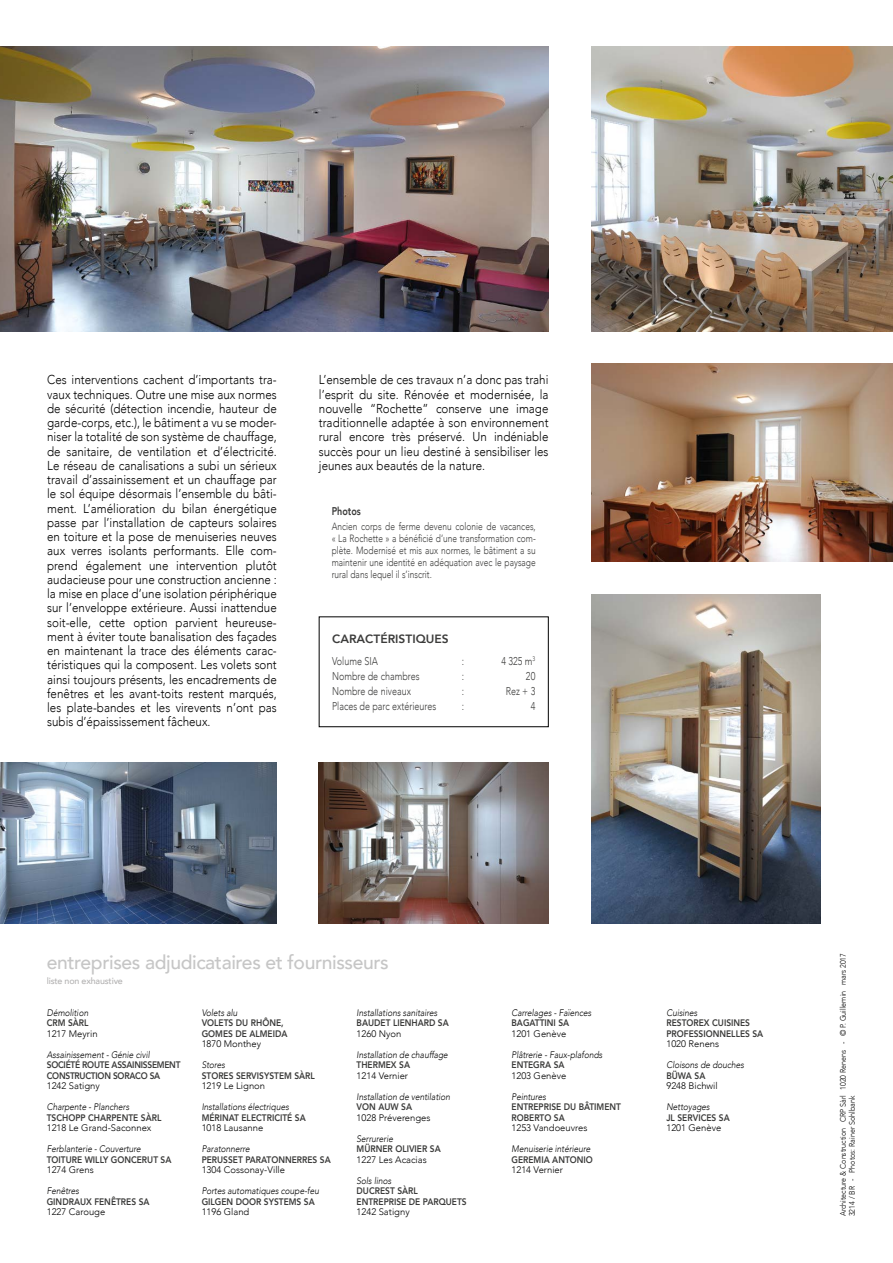
<style>
.page{position:relative;width:893px;height:1263px;background:#fff}
.page>*{position:absolute;margin:0;border:0;box-sizing:border-box;transform-origin:0 0}
.t1{font:500 19.5px "Avenir";letter-spacing:-.02em;color:#c6c6c6}
.t2{font:300 12.9px/14.2px "Avenir";color:#000;text-align:justify;scale:.9 1}
.t3{font:800 12px "Avenir";color:#3c3c3b}
.t4{font:300 11.25px "Avenir";color:#3c3c3b;scale:.8 1}
.t5{font:800 11.25px "Avenir";color:#3c3c3b;scale:.8 1}
.t6{font:300 10.5px/12px "Avenir";color:#3c3c3b;text-align:justify;scale:.8 1}
.t7{font:800 9.45px/10.5px "Avenir";color:#3c3c3b;scale:.89 1}
.t8{font:italic 300 9.45px "Avenir";color:#000;scale:.89 1}
.t9{font:300 9.45px "Avenir";color:#000}
.t10{font:800 9.45px/10.5px "Avenir";letter-spacing:-.03em;color:#3c3c3b;scale:.89 1}
.t11{font:500 9px "Avenir";letter-spacing:-.02em;color:#b3b2b2}
.t12{font:300 7.95px/9px "Avenir";color:#000;scale:.9 1}
</style>
<div class="page">
<img style="left:591px;top:594px;width:230px;height:329px">
<img style="left:591px;top:364px;width:302px;height:197px">
<img style="left:0;top:47px;width:549px;height:285px">
<img style="left:0;top:762px;width:276px;height:162px">
<img style="left:319px;top:762px;width:230px;height:162px">
<img style="left:591px;top:47px;width:302px;height:285px">
<p class="t2" style="left:47px;top:373px;width:257px">Ces interventions cachent d’importants tra&shy;vaux techniques. Outre une mise aux normes de sécurité (détection incendie, hauteur de garde-corps, etc.), le bâtiment a vu se moder&shy;niser la totalité de son système de chauffage, de sanitaire, de ventilation et d’électricité.<br>Le réseau de canalisations a subi un sérieux travail d’assainissement et un chauffage par le sol équipe désormais l’ensemble du bâti&shy;ment. L’amélioration du bilan énergétique passe par l’installation de capteurs solaires en toiture et la pose de menuiseries neuves aux verres isolants performants. Elle com&shy;prend également une intervention plutôt audacieuse pour une construction ancienne : la mise en place d’une isolation périphérique sur l’enveloppe extérieure. Aussi inattendue soit-elle, cette option parvient heureuse&shy;ment à éviter toute banalisation des façades en maintenant la trace des éléments carac&shy;téristiques qui la composent. Les volets sont ainsi toujours présents, les encadrements de fenêtres et les avant-toits restent marqués, les plate-bandes et les virevents n’ont pas subis d’épaississement fâcheux.</p>
<p class="t2" style="left:319px;top:373px;width:257px">L’ensemble de ces travaux n’a donc pas trahi l’esprit du site. Rénovée et modernisée, la nouvelle “Rochette” conserve une image traditionnelle adaptée à son environnement rural encore très préservé. Un indéniable succès pour un lieu destiné à sensibiliser les jeunes aux beautés de la nature.</p>
<p class="t5" style="left:332px;top:502px;width:38px">Photos</p>
<p class="t6" style="left:332px;top:520px;width:257px">Ancien corps de ferme devenu colonie de vacances, « La Rochette » a bénéficié d’une transformation com&shy;plète. Modernisé et mis aux normes, le bâtiment a su maintenir une identité en adéquation avec le paysage rural dans lequel il s’inscrit.</p>
<p class="t3" style="left:332px;top:629px;width:118px">CARACTÉRISTIQUES</p>
<p class="t4" style="left:332px;top:654px;width:59px">Volume SIA</p>
<p class="t4" style="left:462px;top:654px;width:4px">:</p>
<p class="t4" style="left:502px;top:654px;width:44px">4 325 m<sup>3</sup></p>
<p class="t4" style="left:332px;top:669px;width:111px">Nombre de chambres</p>
<p class="t4" style="left:462px;top:669px;width:4px">:</p>
<p class="t4" style="left:526px;top:669px;width:13px">20</p>
<p class="t4" style="left:332px;top:684px;width:100px">Nombre de niveaux</p>
<p class="t4" style="left:462px;top:684px;width:4px">:</p>
<p class="t4" style="left:506px;top:684px;width:38px">Rez + 3</p>
<p class="t4" style="left:332px;top:699px;width:132px">Places de parc extérieures</p>
<p class="t4" style="left:462px;top:699px;width:4px">:</p>
<p class="t4" style="left:531px;top:699px;width:7px">4</p>
<h1 class="t1" style="left:47px;top:945px;width:344px">entreprises adjudicataires et fournisseurs</h1>
<p class="t11" style="left:47px;top:973px;width:78px">liste non exhaustive</p>
<p class="t8" style="left:357px;top:1007px;width:92px">Installations sanitaires</p>
<p class="t7" style="left:357px;top:1018px;width:105px">BAUDET LIENHARD SA</p>
<p class="t9" style="left:357px;top:1028px;width:46px">1260 Nyon</p>
<p class="t8" style="left:357px;top:1049px;width:104px">Installation de chauffage</p>
<p class="t7" style="left:357px;top:1060px;width:62px">THERMEX SA</p>
<p class="t9" style="left:357px;top:1070px;width:53px">1214 Vernier</p>
<p class="t8" style="left:357px;top:1091px;width:107px">Installation de ventilation</p>
<p class="t7" style="left:357px;top:1102px;width:64px">VON AUW SA</p>
<p class="t9" style="left:357px;top:1112px;width:75px">1028 Préverenges</p>
<p class="t8" style="left:357px;top:1133px;width:42px">Serrurerie</p>
<p class="t7" style="left:357px;top:1144px;width:96px">MÜRNER OLIVIER SA</p>
<p class="t9" style="left:357px;top:1154px;width:72px">1227 Les Acacias</p>
<p class="t8" style="left:357px;top:1175px;width:41px">Sols linos</p>
<p class="t7" style="left:357px;top:1186px;width:125px">DUCREST SÀRL<br>ENTREPRISE DE PARQUETS</p>
<p class="t9" style="left:357px;top:1206px;width:55px">1242 Satigny</p>
<p class="t8" style="left:47px;top:1007px;width:48px">Démolition</p>
<p class="t7" style="left:47px;top:1018px;width:49px">CRM SÀRL</p>
<p class="t9" style="left:47px;top:1028px;width:52px">1217 Meyrin</p>
<p class="t8" style="left:47px;top:1049px;width:117px">Assainissement - Génie civil</p>
<p class="t10" style="left:47px;top:1060px;width:152px">SOCIÉTÉ ROUTE ASSAINISSEMENT<br>CONSTRUCTION SORACO SA</p>
<p class="t9" style="left:47px;top:1080px;width:55px">1242 Satigny</p>
<p class="t8" style="left:47px;top:1101px;width:94px">Charpente - Planchers</p>
<p class="t7" style="left:47px;top:1112px;width:130px">TSCHOPP CHARPENTE SÀRL</p>
<p class="t9" style="left:47px;top:1122px;width:106px">1218 Le Grand-Saconnex</p>
<p class="t8" style="left:47px;top:1143px;width:107px">Ferblanterie - Couverture</p>
<p class="t7" style="left:47px;top:1154px;width:142px">TOITURE WILLY GONCERUT SA</p>
<p class="t9" style="left:47px;top:1164px;width:48px">1274 Grens</p>
<p class="t8" style="left:47px;top:1185px;width:38px">Fenêtres</p>
<p class="t7" style="left:47px;top:1196px;width:117px">GINDRAUX FENÊTRES SA</p>
<p class="t9" style="left:47px;top:1206px;width:60px">1227 Carouge</p>
<p class="t8" style="left:202px;top:1007px;width:42px">Volets alu</p>
<p class="t7" style="left:202px;top:1018px;width:98px">VOLETS DU RHÔNE,<br>GOMES DE ALMEIDA</p>
<p class="t9" style="left:202px;top:1038px;width:61px">1870 Monthey</p>
<p class="t8" style="left:202px;top:1059px;width:28px">Stores</p>
<p class="t7" style="left:202px;top:1070px;width:129px">STORES SERVISYSTEM SÀRL</p>
<p class="t9" style="left:202px;top:1080px;width:65px">1219 Le Lignon</p>
<p class="t8" style="left:202px;top:1101px;width:100px">Installations électriques</p>
<p class="t7" style="left:202px;top:1112px;width:118px">MÉRINAT ELECTRICITÉ SA</p>
<p class="t9" style="left:202px;top:1122px;width:63px">1018 Lausanne</p>
<p class="t8" style="left:202px;top:1143px;width:56px">Paratonnerre</p>
<p class="t7" style="left:202px;top:1154px;width:147px">PERUSSET PARATONNERRES SA</p>
<p class="t9" style="left:202px;top:1164px;width:85px">1304 Cossonay-Ville</p>
<p class="t8" style="left:202px;top:1185px;width:133px">Portes automatiques coupe-feu</p>
<p class="t7" style="left:202px;top:1196px;width:129px">GILGEN DOOR SYSTEMS SA</p>
<p class="t9" style="left:202px;top:1206px;width:49px">1196 Gland</p>
<p class="t8" style="left:511px;top:1007px;width:91px">Carrelages - Faïences</p>
<p class="t7" style="left:511px;top:1018px;width:66px">BAGATTINI SA</p>
<p class="t9" style="left:511px;top:1028px;width:56px">1201 Genève</p>
<p class="t8" style="left:511px;top:1049px;width:104px">Plâtrerie - Faux-plafonds</p>
<p class="t7" style="left:511px;top:1060px;width:61px">ENTEGRA SA</p>
<p class="t9" style="left:511px;top:1070px;width:56px">1203 Genève</p>
<p class="t8" style="left:511px;top:1091px;width:40px">Peintures</p>
<p class="t7" style="left:511px;top:1102px;width:125px">ENTREPRISE DU BÂTIMENT<br>ROBERTO SA</p>
<p class="t9" style="left:511px;top:1122px;width:77px">1253 Vandoeuvres</p>
<p class="t8" style="left:511px;top:1143px;width:90px">Menuiserie intérieure</p>
<p class="t7" style="left:511px;top:1154px;width:93px">GEREMIA ANTONIO</p>
<p class="t9" style="left:511px;top:1164px;width:53px">1214 Vernier</p>
<p class="t8" style="left:666px;top:1007px;width:36px">Cuisines</p>
<p class="t7" style="left:666px;top:1018px;width:110px">RESTOREX CUISINES<br>PROFESSIONNELLES SA</p>
<p class="t9" style="left:666px;top:1038px;width:54px">1020 Renens</p>
<p class="t8" style="left:666px;top:1059px;width:89px">Cloisons de douches</p>
<p class="t7" style="left:666px;top:1070px;width:45px">BÜWA SA</p>
<p class="t9" style="left:666px;top:1080px;width:53px">9248 Bichwil</p>
<p class="t8" style="left:666px;top:1101px;width:50px">Nettoyages</p>
<p class="t7" style="left:666px;top:1112px;width:73px">JL SERVICES SA</p>
<p class="t9" style="left:666px;top:1122px;width:56px">1201 Genève</p>
<p class="t12" style="left:838px;top:1216px;width:294px;rotate:-90deg">Architecture &amp; Construction CRP Sàrl 1020 Renens - © P. Guillemin mars 2017<br>3214 / BR - Photos: Rainer Sohlbank</p>
</div>
